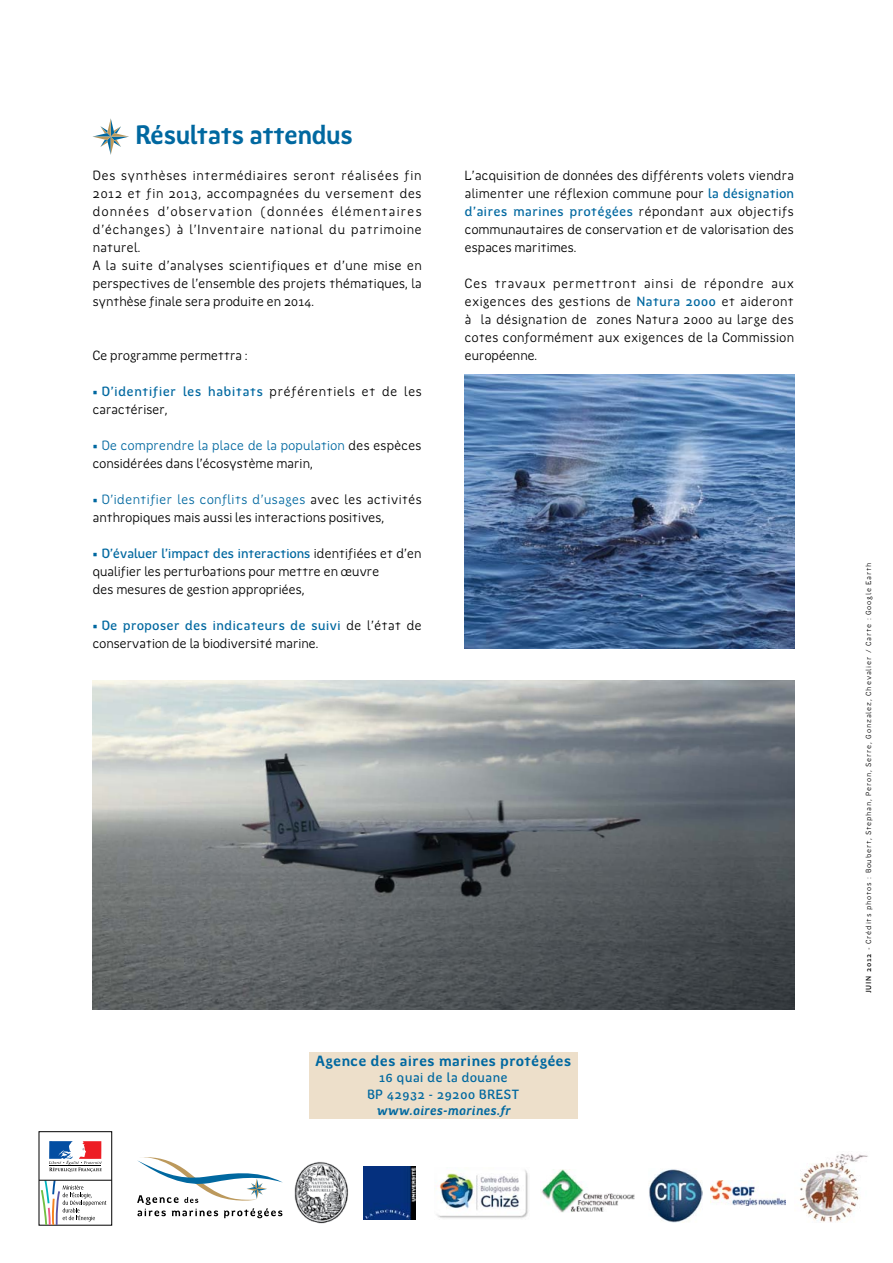
<style>
.page{position:relative;width:893px;height:1263px;background:#fff}
.page>*{position:absolute;margin:0;border:0;box-sizing:border-box;transform-origin:0 0}
.t1{font:700 27px "Spotka";letter-spacing:-.04em;color:#0068a0;scale:.95 1}
.t2{font:700 15px "Spotka";color:#0068a0}
.t3{font:13.5px/18px "Spotka";letter-spacing:-.035em;color:#000}
.t4{font:13.5px/18px "Spotka";letter-spacing:.005em;color:#000}
.t5{font:500 13.5px/16.5px "Spotka";color:#0068a0;text-align:center}
.t6{font:italic 700 13.5px "Spotka";color:#0068a0}
.t7{font:7.5px "Spotka";letter-spacing:.1em;color:#000}
.s1{font-weight:500;color:#0068a0}
.s2{color:#0068a0}
.s3{font-weight:500}
</style>
<div class="page">
<div style="left:309px;top:1052px;width:269px;height:67px;background:#eddfca"></div>
<img style="left:92px;top:680px;width:702px;height:330px">
<img style="left:465px;top:375px;width:329px;height:273px">
<svg style="left:93px;top:118px;width:36px;height:37px"></svg>
<svg style="left:137px;top:1157px;width:146px;height:61px"></svg>
<img style="left:294px;top:1162px;width:55px;height:62px">
<img style="left:363px;top:1167px;width:53px;height:52px">
<img style="left:541px;top:1170px;width:93px;height:43px">
<img style="left:649px;top:1169px;width:53px;height:53px">
<div style="left:39px;top:1131px;width:73px;height:94px;border:1px solid #000"></div>
<svg style="left:49px;top:1141px;width:53px;height:31px"></svg>
<hr style="left:39px;top:1180px;width:73px;height:1px;background:#000">
<svg style="left:41px;top:1180px;width:65px;height:45px"></svg>
<img style="left:711px;top:1180px;width:75px;height:25px">
<img style="left:800px;top:1154px;width:68px;height:68px">
<img style="left:436px;top:1170px;width:92px;height:49px">
<h1 class="t1" style="left:135px;top:120px;width:231px">Résultats attendus</h1>
<p class="t4" style="left:92px;top:166px;width:331px">Des synthèses intermédiaires seront réalisées fin 2012 et fin 2013, accompagnées du versement des données d’observation (données élémentaires d’échanges) à l’Inventaire national du patrimoine naturel.<br>A la suite d’analyses scientifiques et d’une mise en perspectives de l’ensemble des projets thématiques, la synthèse finale sera produite en 2014.</p>
<p class="t3" style="left:92px;top:346px;width:157px">Ce programme permettra :</p>
<p class="t3" style="left:92px;top:382px;width:331px"><span class="s1">• D’identifier les habitats</span> préférentiels et de les caractériser,</p>
<p class="t3" style="left:92px;top:436px;width:331px"><span class="s2">• De comprendre la place de la population</span> des espèces considérées dans l’écosystème marin,</p>
<p class="t3" style="left:92px;top:490px;width:331px"><span class="s2">• D’identifier les conflits d’usages</span> avec les activités anthropiques mais aussi les interactions positives,</p>
<p class="t3" style="left:92px;top:544px;width:331px"><span class="s1">• D’évaluer l’impact des interactions</span> identifiées et d’en qualifier les perturbations pour mettre en œuvre<br>des mesures de gestion appropriées,</p>
<p class="t3" style="left:92px;top:616px;width:331px"><span class="s1">• De proposer des indicateurs de suivi</span> de l’état de conservation de la biodiversité marine.</p>
<p class="t3" style="left:465px;top:166px;width:331px;text-align:justify">L’acquisition de données des différents volets viendra alimenter une réflexion commune pour <span class="s1">la désignation d’aires marines protégées</span> répondant aux objectifs communautaires de conservation et de valorisation des espaces maritimes.</p>
<p class="t3" style="left:465px;top:274px;width:331px;text-align:justify">Ces travaux permettront ainsi de répondre aux exigences des gestions de <span class="s1">Natura 2000</span> et aideront à la désignation de zones Natura 2000 au large des cotes conformément aux exigences de la Commission européenne.</p>
<p class="t2" style="left:315px;top:1052px;width:258px">Agence des aires marines protégées</p>
<p class="t5" style="left:367px;top:1069px;width:154px">16 quai de la douane<br>BP 42932 - 29200 BREST</p>
<p class="t6" style="left:376px;top:1103px;width:136px">www.aires-marines.fr</p>
<p class="t7" style="left:864px;top:993px;width:432px;rotate:-90deg"><span class="s3">JUIN 2012</span> - Crédits photos : Boubert, Stephan, Peron, Serre, Gonzalez, Chevalier / Carte : Google Earth</p>
</div>
